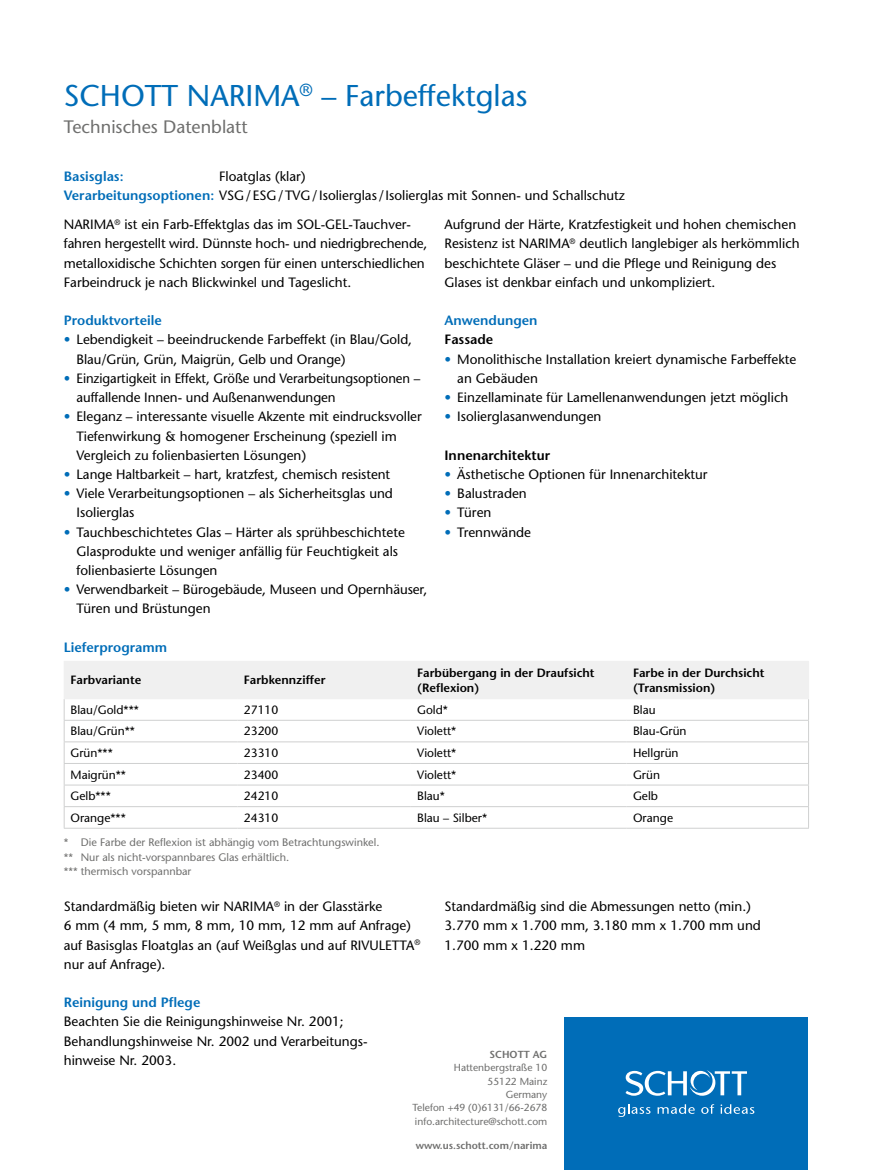
<style>
.page{position:relative;width:872px;height:1170px;background:#fff}
.page>*{position:absolute;margin:0;border:0;box-sizing:border-box;transform-origin:0 0}
.t1{font:500 30px "Stone Sans Std";color:#006db8}
.t2{font:500 18px "Stone Sans Std";color:#6f6f6e}
.t3{font:500 13.5px/19.2px "Stone Sans Std";color:#000}
.t4{font:600 13.5px "Stone Sans Std";color:#006db8}
.t5{font:600 13.5px "Stone Sans Std";color:#000}
.t6{font:500 12px "Stone Sans Std";color:#000}
.t7{font:600 12px/15.8px "Stone Sans Std";color:#000}
.t8{font:500 10.8px/14.2px "Stone Sans Std";color:#6f6f6e}
.t9{font:500 10.2px/13.4px "Stone Sans Std";color:#6f6f6e;text-align:right}
.t10{font:600 10.2px "Stone Sans Std";color:#6f6f6e}
.s1{font-weight:600;color:#006db8}
.s2{color:#006db8}
</style>
<div class="page">
<div style="left:564px;top:1017px;width:244px;height:152px;background:#006db8"></div>
<svg style="left:618px;top:1104px;width:32px;height:12px"></svg>
<svg style="left:657px;top:1104px;width:38px;height:9px"></svg>
<svg style="left:701px;top:1104px;width:13px;height:9px"></svg>
<svg style="left:720px;top:1104px;width:34px;height:9px"></svg>
<svg style="left:625px;top:1070px;width:122px;height:25px"></svg>
<svg style="left:64px;top:662px;width:745px;height:165px"></svg>
<hr style="left:64px;top:661px;width:173px;height:1px;background:#f0f0f0">
<hr style="left:64px;top:661px;width:1px;height:37px;background:#f0f0f0">
<hr style="left:237px;top:661px;width:174px;height:1px;background:#f0f0f0">
<hr style="left:411px;top:661px;width:215px;height:1px;background:#f0f0f0">
<hr style="left:626px;top:661px;width:183px;height:1px;background:#f0f0f0">
<hr style="left:808px;top:661px;width:1px;height:37px;background:#f0f0f0">
<hr style="left:64px;top:698px;width:173px;height:1px;background:#f0f0f0">
<hr style="left:237px;top:698px;width:174px;height:1px;background:#f0f0f0">
<hr style="left:411px;top:698px;width:215px;height:1px;background:#f0f0f0">
<hr style="left:626px;top:698px;width:183px;height:1px;background:#f0f0f0">
<hr style="left:64px;top:719px;width:173px;height:1px;background:#cfd0d0">
<hr style="left:237px;top:719px;width:174px;height:1px;background:#cfd0d0">
<hr style="left:411px;top:719px;width:215px;height:1px;background:#cfd0d0">
<hr style="left:626px;top:719px;width:183px;height:1px;background:#cfd0d0">
<hr style="left:64px;top:741px;width:173px;height:1px;background:#cfd0d0">
<hr style="left:237px;top:741px;width:174px;height:1px;background:#cfd0d0">
<hr style="left:411px;top:741px;width:215px;height:1px;background:#cfd0d0">
<hr style="left:626px;top:741px;width:183px;height:1px;background:#cfd0d0">
<hr style="left:64px;top:806px;width:173px;height:1px;background:#cfd0d0">
<hr style="left:64px;top:827px;width:173px;height:1px;background:#cfd0d0">
<hr style="left:237px;top:806px;width:174px;height:1px;background:#cfd0d0">
<hr style="left:237px;top:827px;width:174px;height:1px;background:#cfd0d0">
<hr style="left:411px;top:806px;width:215px;height:1px;background:#cfd0d0">
<hr style="left:411px;top:827px;width:215px;height:1px;background:#cfd0d0">
<hr style="left:626px;top:806px;width:183px;height:1px;background:#cfd0d0">
<hr style="left:626px;top:827px;width:183px;height:1px;background:#cfd0d0">
<hr style="left:64px;top:763px;width:173px;height:1px;background:#cfd0d0">
<hr style="left:237px;top:763px;width:174px;height:1px;background:#cfd0d0">
<hr style="left:411px;top:763px;width:215px;height:1px;background:#cfd0d0">
<hr style="left:626px;top:763px;width:183px;height:1px;background:#cfd0d0">
<hr style="left:64px;top:784px;width:173px;height:1px;background:#cfd0d0">
<hr style="left:237px;top:784px;width:174px;height:1px;background:#cfd0d0">
<hr style="left:411px;top:784px;width:215px;height:1px;background:#cfd0d0">
<hr style="left:626px;top:784px;width:183px;height:1px;background:#cfd0d0">
<h1 class="t1" style="left:64px;top:78px;width:465px">SCHOTT NARIMA<sup>®</sup> – Farbeffektglas</h1>
<h2 class="t2" style="left:64px;top:116px;width:185px">Technisches Datenblatt</h2>
<p class="t4" style="left:64px;top:168px;width:61px">Basisglas:</p>
<p class="t3" style="left:64px;top:167px;width:562px;text-indent:155px">Floatglas (klar)<br><span class="s1">Verarbeitungsoptionen:</span> VSG/ ESG/TVG/Isolierglas/Isolierglas mit Sonnen- und Schallschutz</p>
<p class="t3" style="left:64px;top:215px;width:365px">NARIMA<sup>®</sup> ist ein Farb-Effektglas das im SOL-GEL-Tauchver&shy;fahren hergestellt wird. Dünnste hoch- und niedrigbrechende, metalloxidische Schichten sorgen für einen unterschiedlichen Farbeindruck je nach Blickwinkel und Tageslicht.</p>
<p class="t4" style="left:64px;top:312px;width:100px">Produktvorteile</p>
<p class="t3" style="left:77px;top:330px;width:337px;text-indent:-13px"><span class="s2">•</span> Lebendigkeit – beeindruckende Farbeffekt (in Blau/Gold,<br>Blau/Grün, Grün, Maigrün, Gelb und Orange)</p>
<p class="t3" style="left:77px;top:368px;width:345px;text-indent:-13px"><span class="s2">•</span> Einzigartigkeit in Effekt, Größe und Verarbeitungsoptionen – auffallende Innen- und Außenanwendungen</p>
<p class="t3" style="left:77px;top:407px;width:347px;text-indent:-13px"><span class="s2">•</span> Eleganz – interessante visuelle Akzente mit eindrucksvoller<br>Tiefenwirkung &amp; homogener Erscheinung (speziell im<br>Vergleich zu folienbasierten Lösungen)</p>
<p class="t3" style="left:64px;top:464px;width:328px"><span class="s2">•</span> Lange Haltbarkeit – hart, kratzfest, chemisch resistent</p>
<p class="t3" style="left:77px;top:484px;width:318px;text-indent:-13px"><span class="s2">•</span> Viele Verarbeitungsoptionen – als Sicherheitsglas und<br>Isolierglas</p>
<p class="t3" style="left:77px;top:522px;width:330px;text-indent:-13px"><span class="s2">•</span> Tauchbeschichtetes Glas – Härter als sprühbeschichtete<br>Glasprodukte und weniger anfällig für Feuchtigkeit als folienbasierte Lösungen</p>
<p class="t3" style="left:77px;top:580px;width:352px;text-indent:-13px"><span class="s2">•</span> Verwendbarkeit – Bürogebäude, Museen und Opernhäuser,<br>Türen und Brüstungen</p>
<p class="t3" style="left:444px;top:215px;width:357px">Aufgrund der Härte, Kratzfestigkeit und hohen chemischen Resistenz ist NARIMA<sup>®</sup> deutlich langlebiger als herkömmlich beschichtete Gläser – und die Pflege und Reinigung des Glases ist denkbar einfach und unkompliziert.</p>
<p class="t4" style="left:444px;top:312px;width:95px">Anwendungen</p>
<p class="t5" style="left:444px;top:331px;width:50px">Fassade</p>
<p class="t3" style="left:457px;top:349px;width:341px;text-indent:-13px"><span class="s2">•</span> Monolithische Installation kreiert dynamische Farbeffekte an Gebäuden</p>
<p class="t3" style="left:444px;top:388px;width:345px"><span class="s2">•</span> Einzellaminate für Lamellenanwendungen jetzt möglich</p>
<p class="t3" style="left:444px;top:407px;width:158px"><span class="s2">•</span> Isolierglasanwendungen</p>
<p class="t5" style="left:444px;top:447px;width:107px">Innenarchitektur</p>
<p class="t3" style="left:444px;top:464px;width:265px"><span class="s2">•</span> Ästhetische Optionen für Innenarchitektur</p>
<p class="t3" style="left:444px;top:484px;width:84px"><span class="s2">•</span> Balustraden</p>
<p class="t3" style="left:444px;top:503px;width:48px"><span class="s2">•</span> Türen</p>
<p class="t3" style="left:444px;top:522px;width:88px"><span class="s2">•</span> Trennwände</p>
<p class="t4" style="left:64px;top:639px;width:105px">Lieferprogramm</p>
<p class="t7" style="left:71px;top:672px;width:72px">Farbvariante</p>
<p class="t7" style="left:244px;top:672px;width:83px">Farbkennziffer</p>
<p class="t7" style="left:417px;top:664px;width:179px">Farbübergang in der Draufsicht (Reflexion)</p>
<p class="t7" style="left:633px;top:664px;width:133px">Farbe in der Durchsicht (Transmission)</p>
<p class="t6" style="left:71px;top:702px;width:70px">Blau/Gold***</p>
<p class="t6" style="left:244px;top:702px;width:36px">27110</p>
<p class="t6" style="left:417px;top:702px;width:32px">Gold*</p>
<p class="t6" style="left:633px;top:702px;width:24px">Blau</p>
<p class="t6" style="left:71px;top:724px;width:66px">Blau/Grün**</p>
<p class="t6" style="left:244px;top:724px;width:36px">23200</p>
<p class="t6" style="left:417px;top:724px;width:41px">Violett*</p>
<p class="t6" style="left:633px;top:724px;width:55px">Blau-Grün</p>
<p class="t6" style="left:71px;top:745px;width:44px">Grün***</p>
<p class="t6" style="left:244px;top:745px;width:36px">23310</p>
<p class="t6" style="left:417px;top:745px;width:41px">Violett*</p>
<p class="t6" style="left:633px;top:745px;width:47px">Hellgrün</p>
<p class="t6" style="left:71px;top:767px;width:57px">Maigrün**</p>
<p class="t6" style="left:244px;top:767px;width:36px">23400</p>
<p class="t6" style="left:417px;top:767px;width:41px">Violett*</p>
<p class="t6" style="left:633px;top:767px;width:28px">Grün</p>
<p class="t6" style="left:71px;top:788px;width:42px">Gelb***</p>
<p class="t6" style="left:244px;top:788px;width:36px">24210</p>
<p class="t6" style="left:417px;top:788px;width:29px">Blau*</p>
<p class="t6" style="left:633px;top:788px;width:26px">Gelb</p>
<p class="t6" style="left:71px;top:810px;width:57px">Orange***</p>
<p class="t6" style="left:244px;top:810px;width:36px">24310</p>
<p class="t6" style="left:417px;top:810px;width:71px">Blau – Silber*</p>
<p class="t6" style="left:633px;top:810px;width:41px">Orange</p>
<p class="t8" style="left:64px;top:835px;width:317px">* Die Farbe der Reflexion ist abhängig vom Betrachtungswinkel. ** Nur als nicht-vorspannbares Glas erhältlich.<br>*** thermisch vorspannbar</p>
<p class="t3" style="left:64px;top:896px;width:358px">Standardmäßig bieten wir NARIMA<sup>®</sup> in der Glasstärke<br>6 mm (4 mm, 5 mm, 8 mm, 10 mm, 12 mm auf Anfrage) auf Basisglas Floatglas an (auf Weißglas und auf RIVULETTA<sup>® </sup>nur auf Anfrage).</p>
<p class="t3" style="left:444px;top:896px;width:318px">Standardmäßig sind die Abmessungen netto (min.)<br>3.770 mm x 1.700 mm, 3.180 mm x 1.700 mm und<br>1.700 mm x 1.220 mm</p>
<p class="t4" style="left:64px;top:994px;width:138px">Reinigung und Pflege</p>
<p class="t3" style="left:64px;top:1012px;width:305px">Beachten Sie die Reinigungshinweise Nr. 2001;<br>Behandlungshinweise Nr. 2002 und Verarbeitungs&shy;hinweise Nr. 2003.</p>
<p class="t10" style="left:489px;top:1048px;width:59px">SCHOTT AG</p>
<p class="t9" style="left:412px;top:1060px;width:136px">Hattenbergstraße 10<br>55122 Mainz<br>Germany<br>Telefon +49 (0)6131/66-2678 info.architecture@schott.com</p>
<p class="t10" style="left:416px;top:1138px;width:133px">www.us.schott.com/narima</p>
</div>
